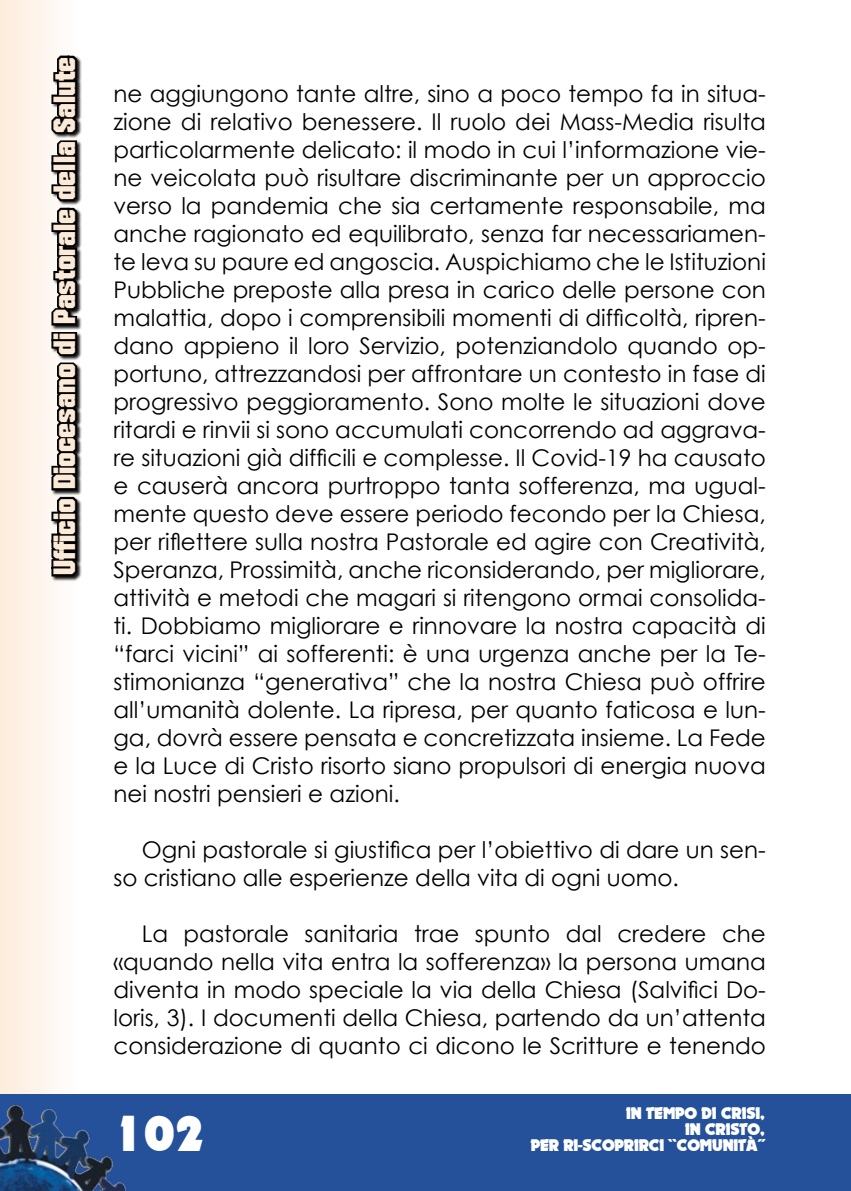
<style>
.page{position:relative;width:851px;height:1191px;background:#fff}
.page>*{position:absolute;margin:0;border:0;box-sizing:border-box;transform-origin:0 0}
.t1{font:48px "November";color:#fff}
.t2{font:30px "Autumn";color:#fcead8}
.t3{font:23px/28px "Century Gothic";color:#000;text-align:justify}
.t4{font:16px/16px "November";letter-spacing:-.01em;color:#fff;text-align:right}
</style>
<div class="page">
<div style="left:0;top:0;width:79px;height:1191px;background:linear-gradient(to right,#fcecdc,#fefefe)"></div>
<div style="left:0;top:1094px;width:850px;height:97px;background:#24519a"></div>
<hr style="left:850px;top:1094px;width:1px;height:97px;background:#24519a">
<img style="left:0;top:1105px;width:126px;height:86px">
<div style="left:52px;top:56px;width:30px;height:525px;background:#000;opacity:.9"></div>
<svg style="left:49px;top:337px;width:32px;height:241px"></svg>
<div style="left:57px;top:332px;width:20px;height:9px;border:4px solid #000"></div>
<div style="left:51px;top:332px;width:9px;height:9px;border:4px solid #000"></div>
<svg style="left:49px;top:167px;width:32px;height:160px"></svg>
<div style="left:51px;top:162px;width:26px;height:10px;border:4px solid #000"></div>
<div style="left:51px;top:155px;width:26px;height:10px;border:4px solid #000"></div>
<svg style="left:49px;top:54px;width:32px;height:105px"></svg>
<h2 class="t2" style="left:45px;top:575px;width:520px;rotate:-90deg">Ufficio Diocesano di Pastorale della Salute</h2>
<p class="t3" style="left:113px;top:80px;width:654px">ne aggiungono tante altre, sino a poco tempo fa in situa&shy;zione di relativo benessere. Il ruolo dei Mass-Media risulta particolarmente delicato: il modo in cui l’informazione vie&shy;ne veicolata può risultare discriminante per un approccio verso la pandemia che sia certamente responsabile, ma anche ragionato ed equilibrato, senza far necessariamen&shy;te leva su paure ed angoscia. Auspichiamo che le Istituzioni Pubbliche preposte alla presa in carico delle persone con malattia, dopo i comprensibili momenti di difficoltà, ripren&shy;dano appieno il loro Servizio, potenziandolo quando op&shy;portuno, attrezzandosi per affrontare un contesto in fase di progressivo peggioramento. Sono molte le situazioni dove ritardi e rinvii si sono accumulati concorrendo ad aggrava&shy;re situazioni già difficili e complesse. Il Covid-19 ha causato e causerà ancora purtroppo tanta sofferenza, ma ugual&shy;mente questo deve essere periodo fecondo per la Chiesa, per riflettere sulla nostra Pastorale ed agire con Creatività, Speranza, Prossimità, anche riconsiderando, per migliorare, attività e metodi che magari si ritengono ormai consolida&shy;ti. Dobbiamo migliorare e rinnovare la nostra capacità di “farci vicini” ai sofferenti: è una urgenza anche per la Te&shy;stimonianza “generativa” che la nostra Chiesa può offrire all’umanità dolente. La ripresa, per quanto faticosa e lun&shy;ga, dovrà essere pensata e concretizzata insieme. La Fede e la Luce di Cristo risorto siano propulsori di energia nuova nei nostri pensieri e azioni.</p>
<p class="t3" style="left:113px;top:835px;width:653px;text-indent:28px">Ogni pastorale si giustifica per l’obiettivo di dare un sen&shy;so cristiano alle esperienze della vita di ogni uomo.</p>
<p class="t3" style="left:113px;top:919px;width:653px;text-indent:28px">La pastorale sanitaria trae spunto dal credere che «quando nella vita entra la sofferenza» la persona umana diventa in modo speciale la via della Chiesa (Salvifici Do&shy;loris, 3). I documenti della Chiesa, partendo da un’attenta considerazione di quanto ci dicono le Scritture e tenendo</p>
<h1 class="t1" style="left:113px;top:1105px;width:93px">102</h1>
<p class="t4" style="left:626px;top:1106px;width:140px">IN TEMPO DI CRISI,<br>IN CRISTO,</p>
<p class="t4" style="left:530px;top:1138px;width:235px">PER RI-SCOPRIRCI ``COMUNITÀ´´</p>
</div>
